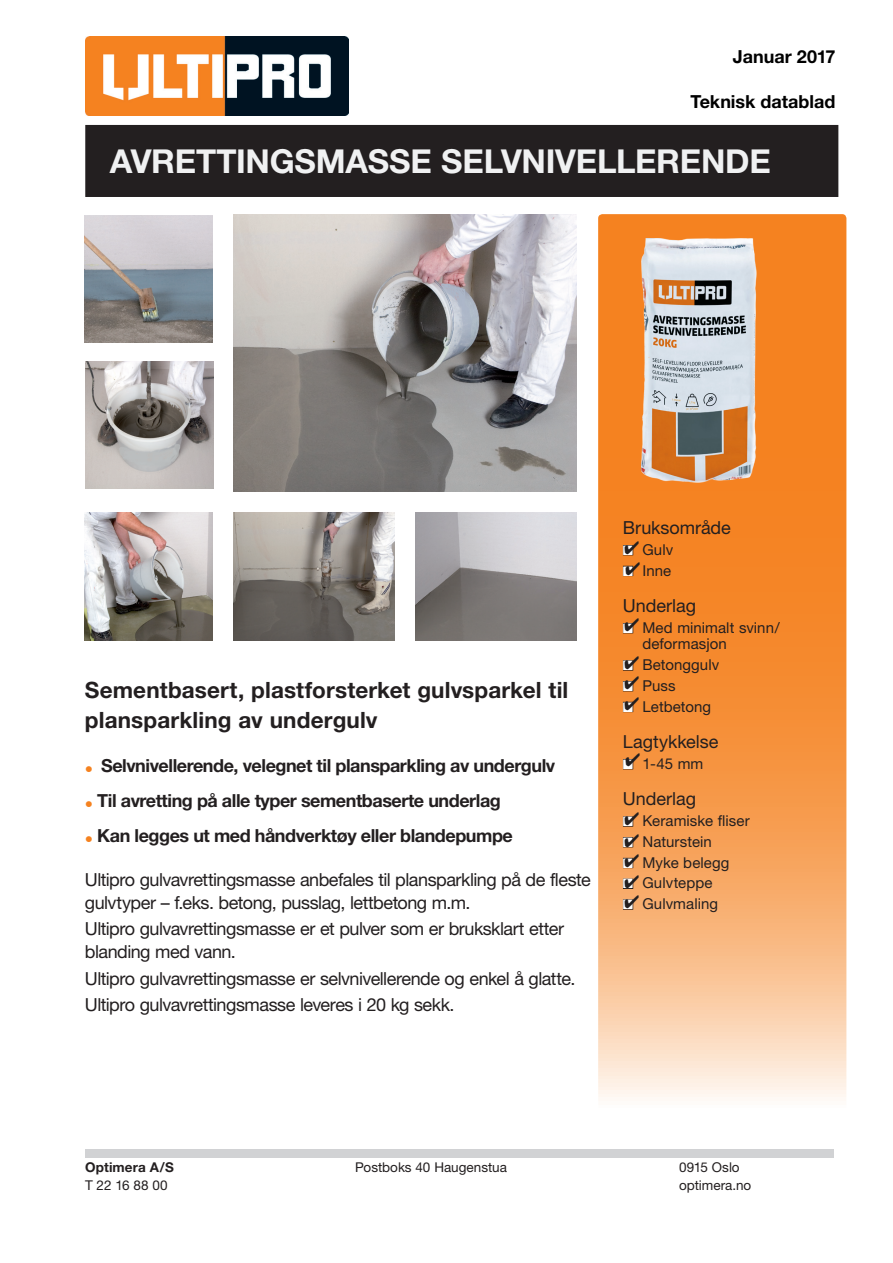
<style>
.page{position:relative;width:893px;height:1263px;background:#fff}
.page>*{position:absolute;margin:0;border:0;box-sizing:border-box;transform-origin:0 0}
.BRØD_OVERSKRIFT{font:700 33px "Helvetica Neue";letter-spacing:-.005em;color:#f0f1f2}
.TEKST_UNDER_BILLEDE{font:700 22.5px/30px "Helvetica Neue";letter-spacing:.005em;color:#231f20}
.BRØD_side_1{font:18px/22.5px "Helvetica Neue";letter-spacing:-.03em;color:#231f20}
.DOTPUNKTER{font:700 18px "Helvetica Neue";letter-spacing:-.025em;color:#231f20}
.BRØD_OVERSKRIFT-2{font:18px "Helvetica Neue";letter-spacing:-.005em;color:#231f20}
.BRØD_OVERSKRIFT-3{font:700 18px "Helvetica Neue";letter-spacing:-.005em;color:#000}
.PUNKTER_TIL_HØJRE{font:15px/16.5px "Helvetica Neue";letter-spacing:.005em;color:#231f20}
.BRØD_OVERSKRIFT-4{font:13.5px "Helvetica Neue";color:#231f20}
.BRØD_OVERSKRIFT-5{font:700 13.5px "Helvetica Neue";letter-spacing:.01em;color:#231f20}
.s1{color:#fff}
</style>
<div class="page">
<div style="left:86px;top:126px;width:752px;height:70px;background:#231f20"></div>
<div style="left:85px;top:125px;width:753px;height:72px;border:2px solid #231f20"></div>
<div style="left:85px;top:1150px;width:748px;height:8px;background:#d1d2d4"></div>
<img style="left:85px;top:36px;width:264px;height:80px">
<svg style="left:598px;top:214px;width:248px;height:926px;background:#f7a25a"></svg>
<div style="left:623px;top:545px;width:10px;height:10px;border:1px solid #231f20"></div>
<div style="left:623px;top:566px;width:10px;height:10px;border:1px solid #231f20"></div>
<div style="left:623px;top:623px;width:10px;height:10px;border:1px solid #231f20"></div>
<div style="left:623px;top:660px;width:10px;height:10px;border:1px solid #231f20"></div>
<div style="left:623px;top:681px;width:10px;height:10px;border:1px solid #231f20"></div>
<div style="left:623px;top:702px;width:10px;height:10px;border:1px solid #231f20"></div>
<div style="left:623px;top:759px;width:10px;height:10px;border:1px solid #231f20"></div>
<div style="left:623px;top:816px;width:10px;height:10px;border:1px solid #231f20"></div>
<div style="left:623px;top:837px;width:10px;height:10px;border:1px solid #231f20"></div>
<div style="left:623px;top:858px;width:10px;height:10px;border:1px solid #231f20"></div>
<div style="left:623px;top:879px;width:10px;height:10px;border:1px solid #231f20"></div>
<div style="left:623px;top:899px;width:10px;height:10px;border:1px solid #231f20"></div>
<img style="left:84px;top:215px;width:128px;height:128px">
<img style="left:84px;top:513px;width:128px;height:127px">
<img style="left:233px;top:513px;width:161px;height:127px">
<img style="left:415px;top:513px;width:161px;height:127px">
<img style="left:233px;top:214px;width:343px;height:278px">
<img style="left:85px;top:361px;width:128px;height:128px">
<img style="left:641px;top:238px;width:115px;height:244px">
<svg style="left:625px;top:541px;width:14px;height:15px"></svg>
<svg style="left:626px;top:563px;width:14px;height:14px"></svg>
<svg style="left:625px;top:619px;width:14px;height:15px"></svg>
<svg style="left:625px;top:656px;width:14px;height:57px"></svg>
<svg style="left:626px;top:753px;width:14px;height:17px"></svg>
<svg style="left:625px;top:812px;width:14px;height:15px"></svg>
<svg style="left:625px;top:834px;width:14px;height:14px"></svg>
<svg style="left:625px;top:854px;width:14px;height:15px"></svg>
<svg style="left:625px;top:875px;width:14px;height:14px"></svg>
<svg style="left:625px;top:895px;width:14px;height:15px"></svg>
<p class="BRØD_OVERSKRIFT-3" style="left:733px;top:46px;width:104px">Januar 2017</p>
<p class="BRØD_OVERSKRIFT-3" style="left:690px;top:91px;width:146px">Teknisk datablad</p>
<p class="BRØD_OVERSKRIFT" style="left:110px;top:141px;width:662px">AVRETTINGSMASSE SELVNIVELLERENDE</p>
<p class="TEKST_UNDER_BILLEDE" style="left:85px;top:674px;width:485px">Sementbasert, plastforsterket gulvsparkel til plansparkling av undergulv</p>
<p class="DOTPUNKTER" style="left:85px;top:754px;width:472px"><sub>•</sub> Selvnivellerende, velegnet til plansparkling av undergulv</p>
<p class="DOTPUNKTER" style="left:85px;top:789px;width:417px"><sub>•</sub> Til avretting på alle typer sementbaserte underlag</p>
<p class="DOTPUNKTER" style="left:85px;top:825px;width:429px"><sub>•</sub> Kan legges ut med håndverktøy eller blandepumpe</p>
<p class="BRØD_side_1" style="left:85px;top:868px;width:507px">Ultipro gulvavrettingsmasse anbefales til plansparkling på de fleste gulvtyper – f.eks. betong, pusslag, lettbetong m.m.</p>
<p class="BRØD_side_1" style="left:85px;top:917px;width:481px">Ultipro gulvavrettingsmasse er et pulver som er bruksklart etter blanding med vann.</p>
<p class="BRØD_side_1" style="left:85px;top:967px;width:492px">Ultipro gulvavrettingsmasse er selvnivellerende og enkel å glatte.</p>
<p class="BRØD_side_1" style="left:85px;top:993px;width:371px">Ultipro gulvavrettingsmasse leveres i 20 kg sekk.</p>
<p class="BRØD_OVERSKRIFT-2" style="left:623px;top:517px;width:109px">Bruksområde</p>
<p class="PUNKTER_TIL_HØJRE" style="left:623px;top:541px;width:52px"><span class="s1">■</span> Gulv</p>
<p class="PUNKTER_TIL_HØJRE" style="left:623px;top:562px;width:50px"><span class="s1">■</span> Inne</p>
<p class="BRØD_OVERSKRIFT-2" style="left:623px;top:595px;width:75px">Underlag</p>
<p class="PUNKTER_TIL_HØJRE" style="left:642px;top:619px;width:139px;text-indent:-20px"><span class="s1">■</span> Med minimalt svinn/ deformasjon</p>
<p class="PUNKTER_TIL_HØJRE" style="left:623px;top:656px;width:98px"><span class="s1">■</span> Betonggulv</p>
<p class="PUNKTER_TIL_HØJRE" style="left:623px;top:677px;width:54px"><span class="s1">■</span> Puss</p>
<p class="PUNKTER_TIL_HØJRE" style="left:623px;top:698px;width:90px"><span class="s1">■</span> Letbetong</p>
<p class="BRØD_OVERSKRIFT-2" style="left:623px;top:731px;width:97px">Lagtykkelse</p>
<p class="PUNKTER_TIL_HØJRE" style="left:623px;top:755px;width:82px"><span class="s1">■</span> 1-45 mm</p>
<p class="BRØD_OVERSKRIFT-2" style="left:623px;top:788px;width:75px">Underlag</p>
<p class="PUNKTER_TIL_HØJRE" style="left:623px;top:812px;width:128px"><span class="s1">■</span> Keramiske fliser</p>
<p class="PUNKTER_TIL_HØJRE" style="left:623px;top:833px;width:90px"><span class="s1">■</span> Naturstein</p>
<p class="PUNKTER_TIL_HØJRE" style="left:623px;top:854px;width:108px"><span class="s1">■</span> Myke belegg</p>
<p class="PUNKTER_TIL_HØJRE" style="left:623px;top:875px;width:91px"><span class="s1">■</span> Gulvteppe</p>
<p class="PUNKTER_TIL_HØJRE" style="left:623px;top:895px;width:97px"><span class="s1">■</span> Gulvmaling</p>
<p class="BRØD_OVERSKRIFT-5" style="left:85px;top:1159px;width:90px">Optimera A/S</p>
<p class="BRØD_OVERSKRIFT-4" style="left:355px;top:1159px;width:153px">Postboks 40 Haugenstua</p>
<p class="BRØD_OVERSKRIFT-4" style="left:679px;top:1159px;width:62px">0915 Oslo</p>
<p class="BRØD_OVERSKRIFT-4" style="left:85px;top:1177px;width:84px">T 22 16 88 00</p>
<p class="BRØD_OVERSKRIFT-4" style="left:679px;top:1177px;width:74px">optimera.no</p>
</div>
